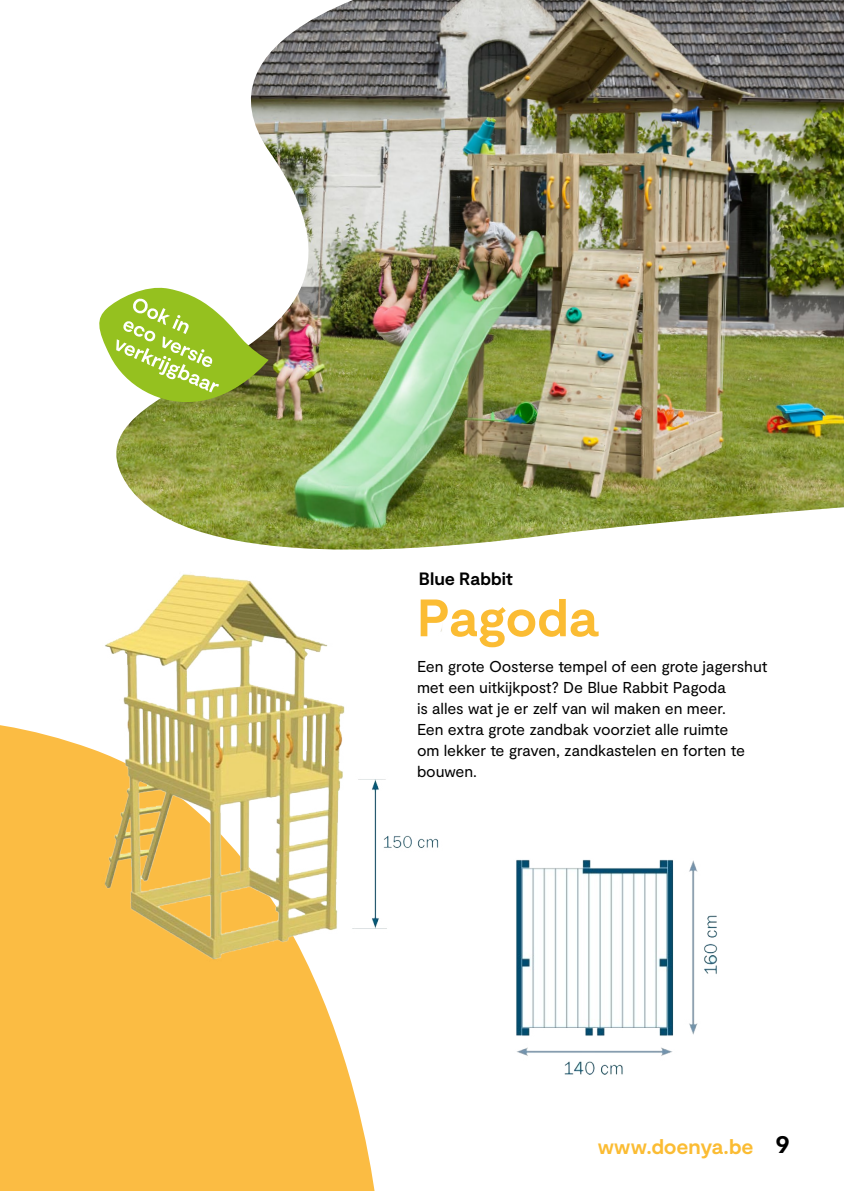
<style>
.page{position:relative;width:844px;height:1191px;background:#fff}
.page>*{position:absolute;margin:0;border:0;box-sizing:border-box;transform-origin:0 0}
.t1{font:700 52.5px "Moderat";letter-spacing:-.01em;color:#fbbc33}
.t2{font:700 26.25px "Moderat";color:#000}
.t3{font:700 21px "Moderat";letter-spacing:-.01em;color:#fbbc33}
.t4{font:700 17.85px "Moderat";color:#000}
.t5{font:15.75px/21px "Moderat";letter-spacing:-.005em;color:#000}
</style>
<div class="page">
<div style="left:0;top:725px;width:375px;height:466px;background:#fbbc43"></div>
<img style="left:116px;top:0;width:727px;height:550px">
<img style="left:516px;top:859px;width:202px;height:216px">
<img style="left:99px;top:574px;width:343px;height:391px">
<svg style="left:99px;top:284px;width:169px;height:123px"></svg>
<p class="t4" style="left:419px;top:568px;width:95px">Blue Rabbit</p>
<h1 class="t1" style="left:417px;top:587px;width:182px">Pagoda</h1>
<p class="t5" style="left:417px;top:656px;width:352px">Een grote Oosterse tempel of een grote jagershut met een uitkijkpost? De Blue Rabbit Pagoda<br>is alles wat je er zelf van wil maken en meer.<br>Een extra grote zandbak voorziet alle ruimte<br>om lekker te graven, zandkastelen en forten te bouwen.</p>
<h3 class="t3" style="left:597px;top:1134px;width:157px">www.doenya.be</h3>
<h2 class="t2" style="left:775px;top:1129px;width:16px">9</h2>
</div>
